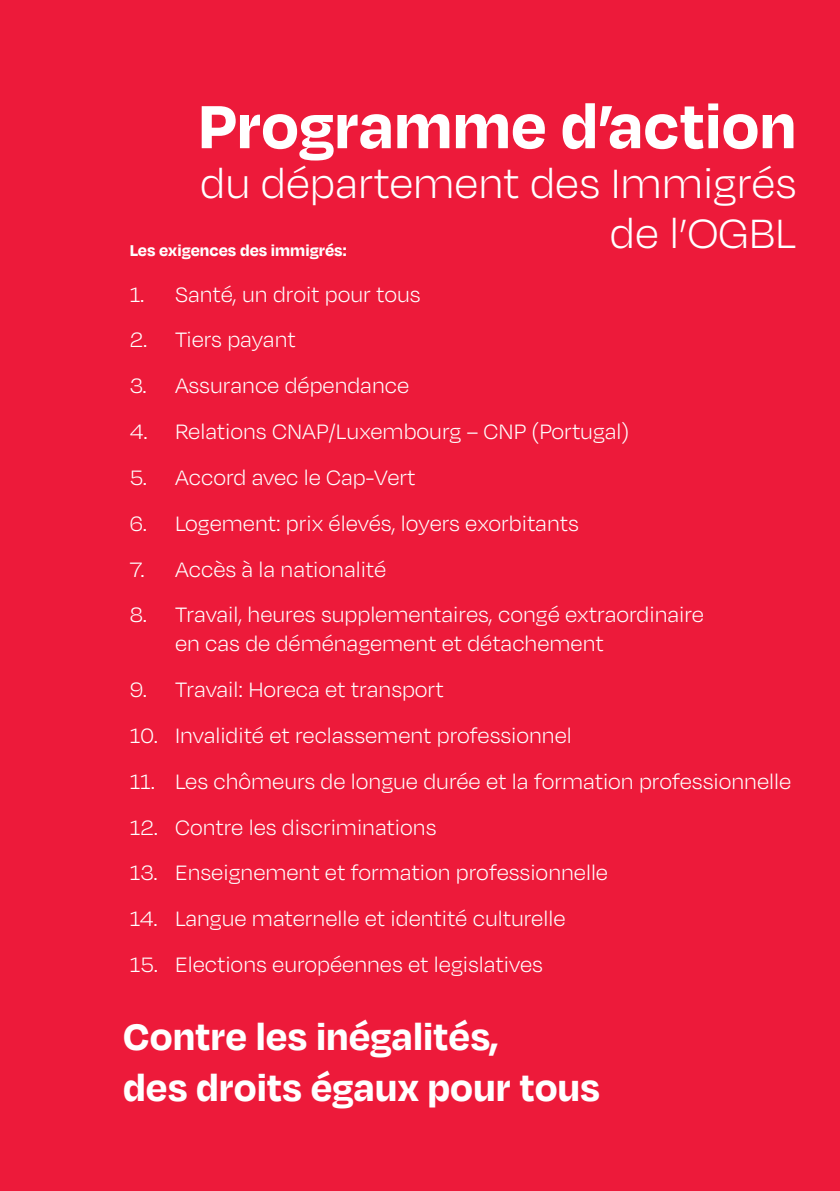
<style>
.page{position:relative;width:840px;height:1191px;background:#fff}
.page>*{position:absolute;margin:0;border:0;box-sizing:border-box;transform-origin:0 0}
.Body{font:700 70px "Degular";color:#fff}
.Body-2{font:300 47px/50px "Degular";color:#fff;text-align:right}
.t1{font:700 42.6px/51px "Degular";color:#fff}
.t2{font:300 24px/28.8px "Degular";color:#fff}
.t3{font:700 18px "Degular";color:#fff}
</style>
<div class="page">
<div style="left:0;top:0;width:839px;height:1190px;background:#ed1a3a"></div>
<svg style="left:822px;top:1102px;width:18px;height:89px"></svg>
<p class="Body" style="left:198px;top:82px;width:599px">Programme d’action</p>
<p class="Body-2" style="left:200px;top:157px;width:597px">du département des Immigrés de l’OGBL</p>
<h2 class="t3" style="left:130px;top:238px;width:218px">Les exigences des immigrés:</h2>
<h2 class="t2" style="left:130px;top:279px;width:292px">1. Santé, un droit pour tous</h2>
<h2 class="t2" style="left:130px;top:324px;width:167px">2. Tiers payant</h2>
<h2 class="t2" style="left:130px;top:370px;width:281px">3. Assurance dépendance</h2>
<h2 class="t2" style="left:130px;top:416px;width:501px">4. Relations CNAP/Luxembourg – CNP (Portugal)</h2>
<h2 class="t2" style="left:130px;top:462px;width:287px">5. Accord avec le Cap-Vert</h2>
<h2 class="t2" style="left:130px;top:508px;width:450px">6. Logement: prix élevés, loyers exorbitants</h2>
<h2 class="t2" style="left:130px;top:554px;width:258px">7. Accès à la nationalité</h2>
<h2 class="t2" style="left:175px;top:599px;width:530px;text-indent:-45px">8. Travail, heures supplementaires, congé extraordinaire en cas de déménagement et détachement</h2>
<h2 class="t2" style="left:130px;top:674px;width:315px">9. Travail: Horeca et transport</h2>
<h2 class="t2" style="left:130px;top:720px;width:443px">10. Invalidité et reclassement professionnel</h2>
<h2 class="t2" style="left:130px;top:766px;width:662px">11. Les chômeurs de longue durée et la formation professionnelle</h2>
<h2 class="t2" style="left:130px;top:811px;width:308px">12. Contre les discriminations</h2>
<h2 class="t2" style="left:130px;top:857px;width:479px">13. Enseignement et formation professionnelle</h2>
<h2 class="t2" style="left:130px;top:903px;width:437px">14. Langue maternelle et identité culturelle</h2>
<h2 class="t2" style="left:130px;top:949px;width:415px">15. Elections européennes et legislatives</h2>
<h1 class="t1" style="left:123px;top:1008px;width:478px">Contre les inégalités,<br>des droits égaux pour tous</h1>
</div>
